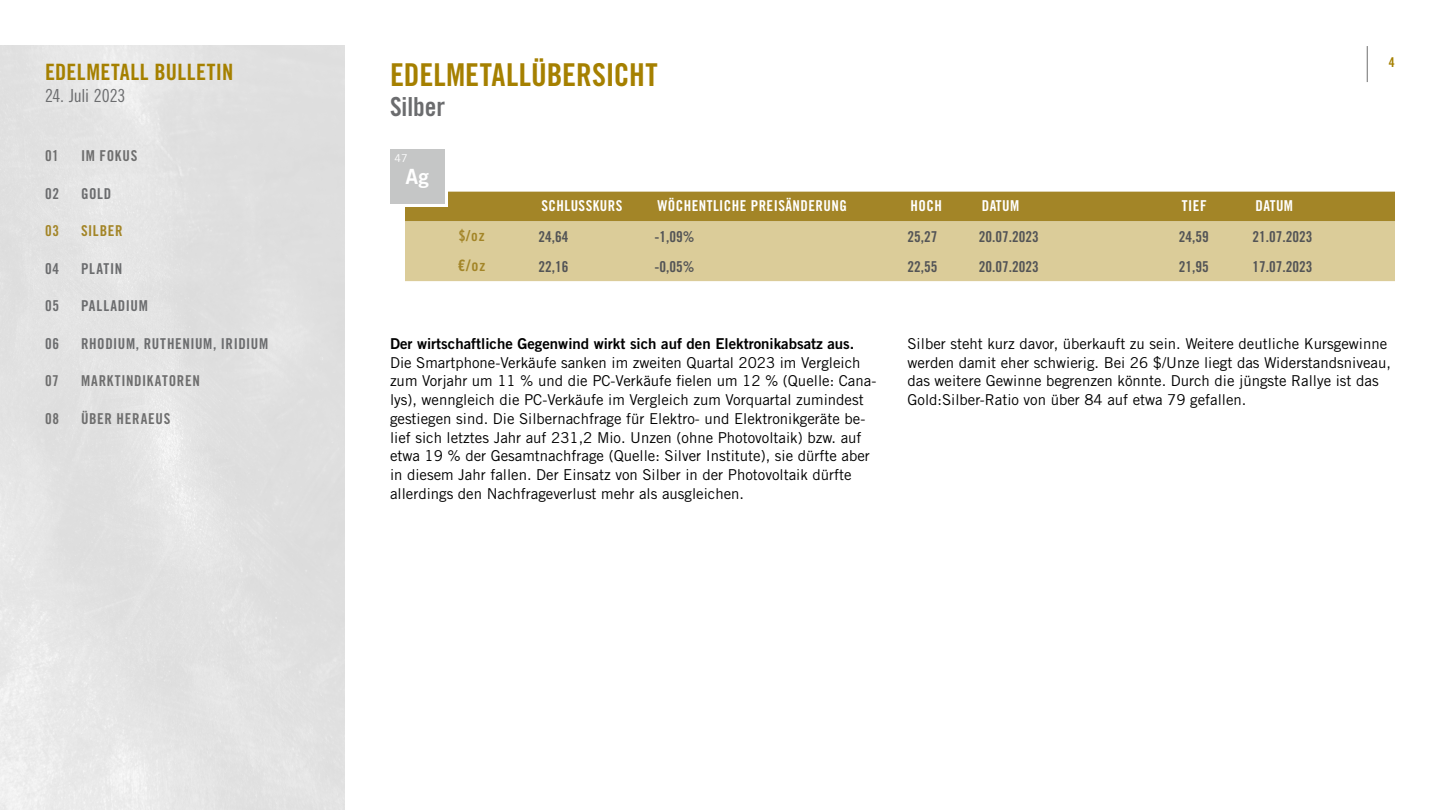
<style>
.page{position:relative;width:1440px;height:810px;background:#fff}
.page>*{position:absolute;margin:0;border:0;box-sizing:border-box;transform-origin:0 0}
.t1{font:31.5px "Trade Gothic LT Pro Bd Cn 20";color:#a58000}
.t2{font:26.25px "Trade Gothic LT Pro Bd Cn 20";color:#6b6c6e}
.t3{font:22.5px "Trade Gothic LT Pro Bd Cn 20";letter-spacing:.02em;color:#a58000}
.t4{font:21px "Trade Gothic LT Pro Bd 2";color:#fff}
.t5{font:18px "Trade Gothic LT Pro Cn 18";letter-spacing:-.01em;color:#6b6c6e}
.t6{font:15.75px "Trade Gothic LT Pro Bd Cn 20";color:#a38527}
.t7{font:15px/18.8px "Trade Gothic LT Pro";color:#000}
.t8{font:15px "Trade Gothic LT Pro Bd Cn 20";color:#535456}
.t9{font:15px "Trade Gothic LT Pro Bd 2";color:#000}
.t10{font:15px "Trade Gothic LT Pro Bd Cn 20";letter-spacing:.03em;color:#fff}
.t11{font:15px "Trade Gothic LT Pro Bd Cn 20";letter-spacing:.04em;color:#6b6c6e}
.t12{font:15px "Trade Gothic LT Pro Bd Cn 20";letter-spacing:.05em;color:#6e6e6e}
.t13{font:15px "Trade Gothic LT Pro Bd Cn 20";letter-spacing:.05em;color:#a38527}
.t14{font:13.5px "Trade Gothic LT Pro Bd Cn 20";color:#a58000}
.t15{font:10.8px "Trade Gothic LT Pro";color:#fff}
.s1{font-size:15px}
</style>
<div class="page">
<hr style="left:1367px;top:46px;width:1px;height:36px;background:#6e6e6e">
<div style="left:405px;top:192px;width:990px;height:29px;background:#a38527"></div>
<div style="left:405px;top:221px;width:990px;height:60px;background:#dbcc99"></div>
<div style="left:393px;top:152px;width:54px;height:55px;background:linear-gradient(to right,#fff,#fff)"></div>
<div style="left:390px;top:150px;width:54px;height:54px;background:#c5c6c6"></div>
<h3 class="t3" style="left:45px;top:58px;width:190px">EDELMETALL BULLETIN</h3>
<p class="t5" style="left:45px;top:85px;width:82px">24. Juli 2023</p>
<p class="t12" style="left:45px;top:147px;width:15px">01</p>
<p class="t12" style="left:81px;top:147px;width:58px">IM FOKUS</p>
<p class="t11" style="left:45px;top:184px;width:16px">02</p>
<p class="t11" style="left:81px;top:184px;width:32px">GOLD</p>
<p class="t13" style="left:45px;top:222px;width:16px">03</p>
<p class="t13" style="left:81px;top:222px;width:43px">SILBER</p>
<p class="t11" style="left:45px;top:259px;width:16px">04</p>
<p class="t11" style="left:81px;top:259px;width:43px">PLATIN</p>
<p class="t11" style="left:45px;top:297px;width:16px">05</p>
<p class="t11" style="left:81px;top:297px;width:68px">PALLADIUM</p>
<p class="t11" style="left:45px;top:334px;width:16px">06</p>
<p class="t11" style="left:81px;top:334px;width:189px">RHODIUM, RUTHENIUM, IRIDIUM</p>
<p class="t12" style="left:45px;top:372px;width:15px">07</p>
<p class="t12" style="left:81px;top:372px;width:120px">MARKTINDIKATOREN</p>
<p class="t12" style="left:45px;top:409px;width:16px">08</p>
<p class="t12" style="left:81px;top:409px;width:91px">ÜBER HERAEUS</p>
<h1 class="t1" style="left:390px;top:56px;width:269px">EDELMETALLÜBERSICHT</h1>
<h2 class="t2" style="left:390px;top:91px;width:57px">Silber</h2>
<p class="t15" style="left:395px;top:152px;width:15px">47</p>
<h3 class="t4" style="left:406px;top:164px;width:25px">Ag</h3>
<p class="t10" style="left:541px;top:196px;width:83px">SCHLUSSKURS</p>
<p class="t10" style="left:657px;top:196px;width:191px">WÖCHENTLICHE PREISÄNDERUNG</p>
<p class="t10" style="left:910px;top:196px;width:33px">HOCH</p>
<p class="t10" style="left:982px;top:196px;width:39px">DATUM</p>
<p class="t10" style="left:1182px;top:196px;width:26px">TIEF</p>
<p class="t10" style="left:1255px;top:196px;width:39px">DATUM</p>
<p class="t13" style="left:459px;top:226px;width:28px">$/oz</p>
<p class="t8" style="left:538px;top:227px;width:31px">24,64</p>
<p class="t8" style="left:654px;top:227px;width:41px">-1,09%</p>
<p class="t8" style="left:907px;top:227px;width:31px">25,27</p>
<p class="t8" style="left:979px;top:227px;width:61px">20.07.2023</p>
<p class="t8" style="left:1179px;top:227px;width:31px">24,59</p>
<p class="t8" style="left:1252px;top:227px;width:61px">21.07.2023</p>
<p class="t6" style="left:458px;top:256px;width:29px">€/o<span class="s1">z</span></p>
<p class="t8" style="left:538px;top:257px;width:31px">22,16</p>
<p class="t8" style="left:654px;top:257px;width:41px">-0,05%</p>
<p class="t8" style="left:907px;top:257px;width:31px">22,55</p>
<p class="t8" style="left:979px;top:257px;width:61px">20.07.2023</p>
<p class="t8" style="left:1179px;top:257px;width:31px">21,95</p>
<p class="t8" style="left:1252px;top:257px;width:61px">17.07.2023</p>
<p class="t14" style="left:1389px;top:54px;width:7px">4</p>
<p class="t9" style="left:390px;top:334px;width:466px">Der wirtschaftliche Gegenwind wirkt sich auf den Elektronikabsatz aus.</p>
<p class="t7" style="left:390px;top:353px;width:488px">Die Smartphone-Verkäufe sanken im zweiten Quartal 2023 im Vergleich zum Vorjahr um 11 % und die PC-Verkäufe fielen um 12 % (Quelle: Cana&shy;lys), wenngleich die PC-Verkäufe im Vergleich zum Vorquartal zumindest gestiegen sind. Die Silbernachfrage für Elektro- und Elektronikgeräte be&shy;lief sich letztes Jahr auf 231,2 Mio. Unzen (ohne Photovoltaik) bzw. auf etwa 19 % der Gesamtnachfrage (Quelle: Silver Institute), sie dürfte aber in diesem Jahr fallen. Der Einsatz von Silber in der Photovoltaik dürfte allerdings den Nachfrageverlust mehr als ausgleichen.</p>
<p class="t7" style="left:908px;top:334px;width:485px">Silber steht kurz davor, überkauft zu sein. Weitere deutliche Kursgewinne werden damit eher schwierig. Bei 26 $/Unze liegt das Widerstandsniveau, das weitere Gewinne begrenzen könnte. Durch die jüngste Rallye ist das Gold:Silber-Ratio von über 84 auf etwa 79 gefallen.</p>
</div>
